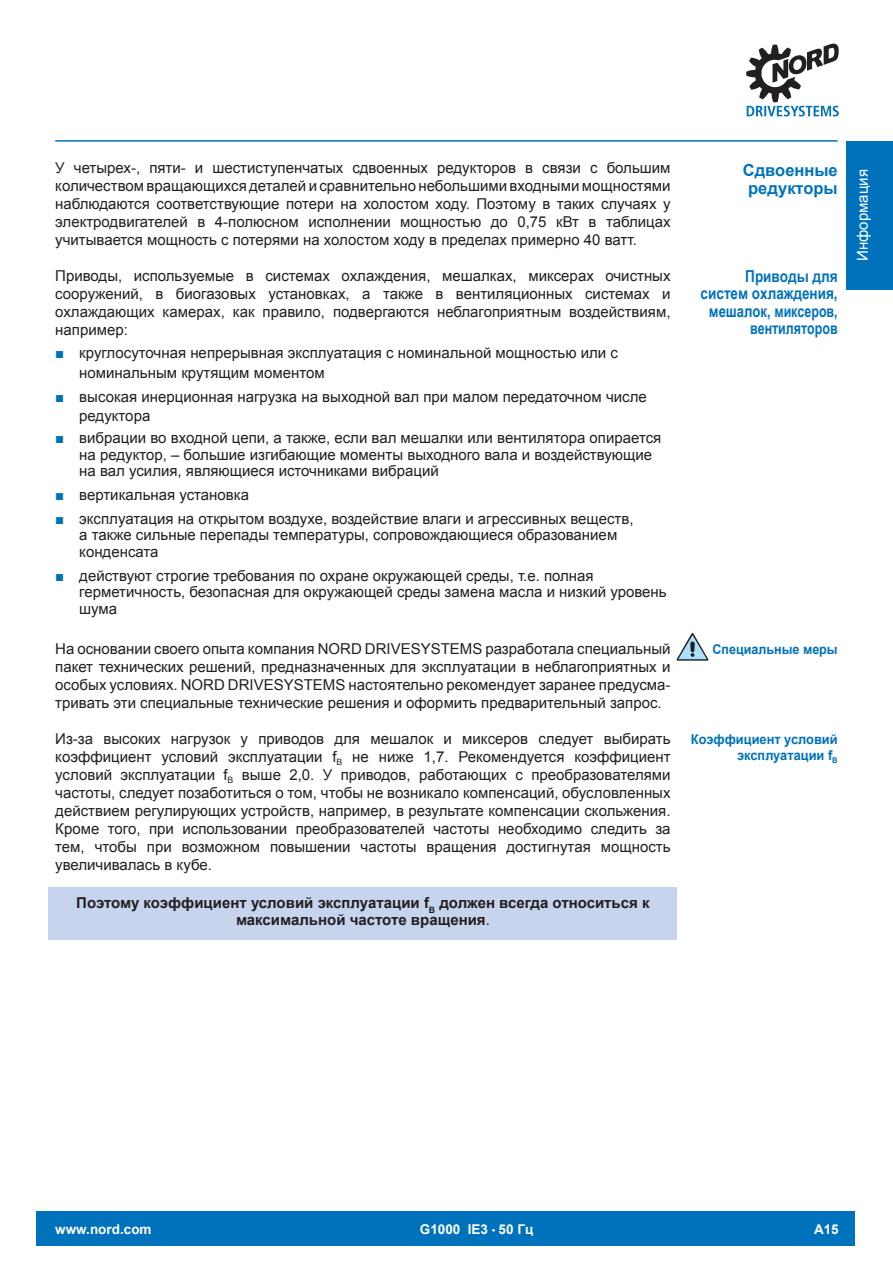
<style>
.page{position:relative;width:893px;height:1263px;background:#fff}
.page>*{position:absolute;margin:0;border:0;box-sizing:border-box;transform-origin:0 0}
.t1{font:700 16.5px/17.5px "Arial Narrow";color:#0072bc;text-align:right}
.t2{font:700 16.5px/18px "Arial";color:#0072bc;text-align:center}
.t3{font:15px/18px "Arial";color:#231f20}
.t4{font:700 15px/16.5px "Arial";color:#231f20;text-align:center}
.t5{font:15px "Arial";color:#fff}
.t6{font:700 13.5px/16.5px "Arial";color:#0072bc;text-align:right;scale:.95 1}
.t7{font:700 13.5px "Arial";color:#fff}
.t8{font:700 13.5px "Arial";color:#0072bc;scale:.93 1}
.s1{font-weight:700;color:#0072bc}
.s2{font-weight:400}
</style>
<div class="page">
<svg style="left:746px;top:43px;width:93px;height:73px"></svg>
<hr style="left:55px;top:140px;width:783px;height:2px;background:#0072bc">
<div style="left:846px;top:141px;width:47px;height:148px;background:#0072bc"></div>
<div style="left:49px;top:887px;width:628px;height:53px;background:#c6d5ed"></div>
<svg style="left:676px;top:633px;width:33px;height:28px"></svg>
<div style="left:36px;top:1212px;width:818px;height:34px;background:#0072bc"></div>
<p class="t3" style="left:55px;top:158px;width:617px;text-align:justify">У четырех-, пяти- и шестиступенчатых сдвоенных редукторов в связи с большим количеством вращающихся деталей и сравнительно небольшими входными мощностями наблюдаются соответствующие потери на холостом ходу. Поэтому в таких случаях у электродвигателей в 4-полюсном исполнении мощностью до 0,75 кВт в таблицах учитывается мощность с потерями на холостом ходу в пределах примерно 40 ватт.</p>
<p class="t3" style="left:55px;top:266px;width:617px;text-align:justify">Приводы, используемые в системах охлаждения, мешалках, миксерах очистных сооружений, в биогазовых установках, а также в вентиляционных системах и охлаждающих камерах, как правило, подвергаются неблагоприятным воздействиям, например:</p>
<p class="t3" style="left:79px;top:343px;width:540px;line-height:19.5px;text-indent:-24px"><span class="s1">■</span> круглосуточная непрерывная эксплуатация с номинальной мощностью или с номинальным крутящим моментом</p>
<p class="t3" style="left:79px;top:387px;width:569px;line-height:19.5px;text-indent:-24px"><span class="s1">■</span> высокая инерционная нагрузка на выходной вал при малом передаточном числе редуктора</p>
<p class="t3" style="left:79px;top:430px;width:584px;line-height:16.5px;text-indent:-24px"><span class="s1">■</span> вибрации во входной цепи, а также, если вал мешалки или вентилятора опирается на редуктор, – большие изгибающие моменты выходного вала и воздействующие на вал усилия, являющиеся источниками вибраций</p>
<p class="t3" style="left:55px;top:486px;width:195px"><span class="s1">■</span> вертикальная установка</p>
<p class="t3" style="left:79px;top:510px;width:556px;line-height:16.5px;text-indent:-24px"><span class="s1">■</span> эксплуатация на открытом воздухе, воздействие влаги и агрессивных веществ, а также сильные перепады температуры, сопровождающиеся образованием конденсата</p>
<p class="t3" style="left:79px;top:567px;width:589px;line-height:16.5px;text-indent:-24px"><span class="s1">■</span> действуют строгие требования по охране окружающей среды, т.е. полная герметичность, безопасная для окружающей среды замена масла и низкий уровень шума</p>
<p class="t3" style="left:55px;top:640px;width:617px;text-align:justify">На основании своего опыта компания NORD DRIVESYSTEMS разработала специальный пакет технических решений, предназначенных для эксплуатации в неблагоприятных и особых условиях. NORD DRIVESYSTEMS настоятельно рекомендует заранее предусма&shy;тривать эти специальные технические решения и оформить предварительный запрос.</p>
<p class="t3" style="left:55px;top:730px;width:617px;text-align:justify">Из-за высоких нагрузок у приводов для мешалок и миксеров следует выбирать коэффициент условий эксплуатации f<sub>B</sub> не ниже 1,7. Рекомендуется коэффициент условий эксплуатации f<sub>B</sub> выше 2,0. У приводов, работающих с преобразователями частоты, следует позаботиться о том, чтобы не возникало компенсаций, обусловленных действием регулирующих устройств, например, в результате компенсации скольжения.<br>Кроме того, при использовании преобразователей частоты необходимо следить за тем, чтобы при возможном повышении частоты вращения достигнутая мощность увеличивалась в кубе.</p>
<p class="t4" style="left:76px;top:895px;width:575px">Поэтому коэффициент условий эксплуатации f<sub>B</sub> должен всегда относиться к максимальной частоте вращения<span class="s2">.</span></p>
<p class="t2" style="left:743px;top:161px;width:96px">Сдвоенные редукторы</p>
<p class="t1" style="left:701px;top:266px;width:139px">Приводы для систем охлаждения, мешалок, миксеров, вентиляторов</p>
<p class="t5" style="left:853px;top:261px;width:93px;rotate:-90deg">Информация</p>
<p class="t8" style="left:712px;top:640px;width:136px">Специальные меры</p>
<p class="t6" style="left:691px;top:731px;width:156px">Коэффициент условий эксплуатации f<sub>B</sub></p>
<p class="t7" style="left:55px;top:1220px;width:98px">www.nord.com</p>
<p class="t7" style="left:420px;top:1220px;width:115px">G1000 IE3 <sup>●</sup> 50 Гц</p>
<p class="t7" style="left:814px;top:1220px;width:26px">A15</p>
</div>
